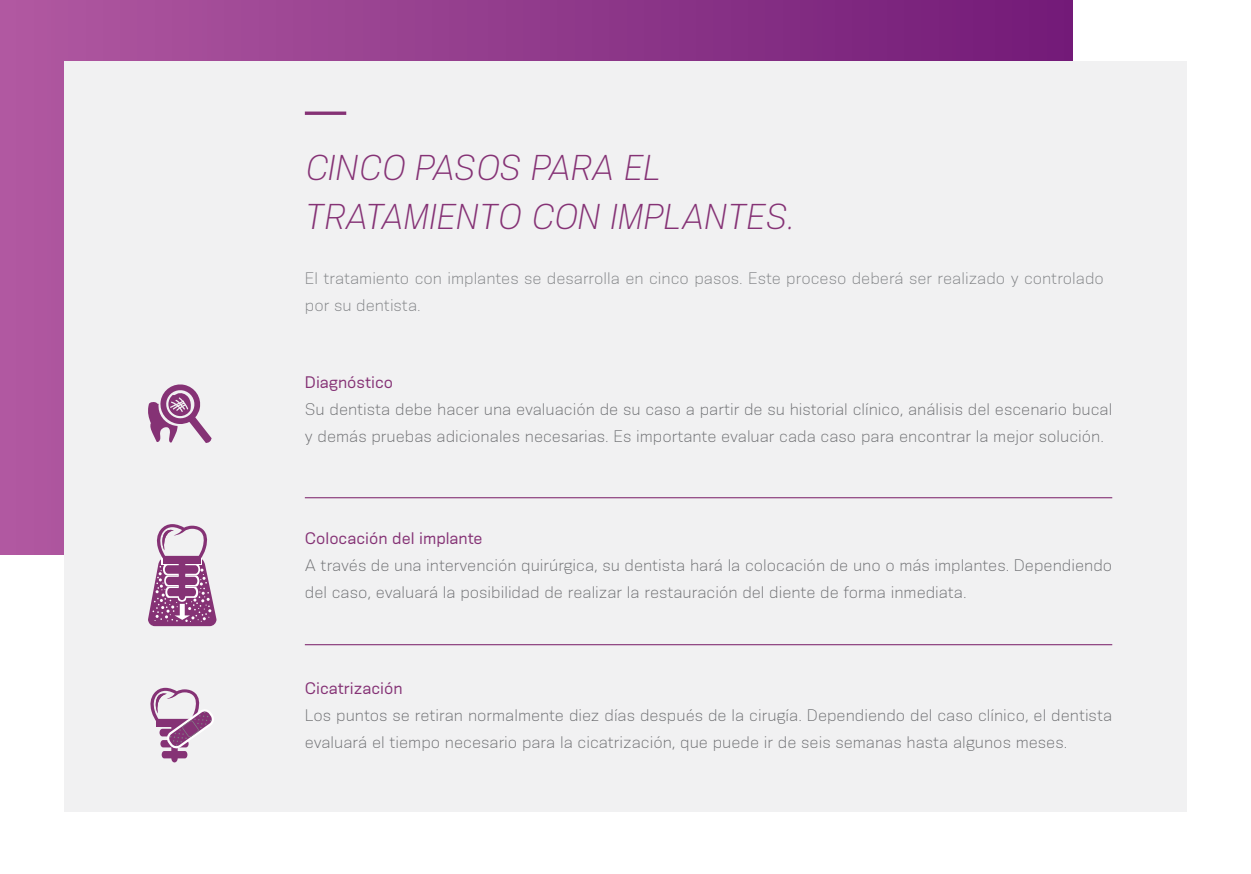
<style>
.page{position:relative;width:1251px;height:874px;background:#fff}
.page>*{position:absolute;margin:0;border:0;box-sizing:border-box;transform-origin:0 0}
.t1{font:italic 300 33.75px/49.5px "Konsens";letter-spacing:-.005em;color:#853275}
.t2{font:300 15.75px/27px "Konsens";color:#6d6e71}
.t3{font:300 15.75px/27px "Konsens";color:#808285}
.t4{font:15.75px "Konsens";color:#853275}
</style>
<div class="page">
<div style="left:0;top:0;width:1071px;height:555px;background:linear-gradient(to right,#b059a0,#721b77)"></div>
<div style="left:64px;top:62px;width:1122px;height:750px;background:#f1f1f2"></div>
<svg style="left:148px;top:384px;width:63px;height:59px"></svg>
<svg style="left:148px;top:524px;width:68px;height:102px"></svg>
<svg style="left:150px;top:688px;width:64px;height:74px"></svg>
<hr style="left:305px;top:497px;width:806px;height:1px;background:#853275">
<hr style="left:305px;top:644px;width:806px;height:1px;background:#853275">
<hr style="left:305px;top:112px;width:41px;height:3px;background:#853275">
<h1 class="t1" style="left:305px;top:142px;width:492px">CINCO PASOS PARA EL<br>TRATAMIENTO CON IMPLANTES.</h1>
<p class="t3" style="left:305px;top:264px;width:800px">El tratamiento con implantes se desarrolla en cinco pasos. Este proceso deberá ser realizado y controlado por su dentista.</p>
<p class="t4" style="left:305px;top:372px;width:90px">Diagnóstico</p>
<p class="t2" style="left:305px;top:395px;width:808px">Su dentista debe hacer una evaluación de su caso a partir de su historial clínico, análisis del escenario bucal y demás pruebas adicionales necesarias. Es importante evaluar cada caso para encontrar la mejor solución.</p>
<p class="t4" style="left:305px;top:528px;width:179px">Colocación del implante</p>
<p class="t2" style="left:305px;top:551px;width:808px">A través de una intervención quirúrgica, su dentista hará la colocación de uno o más implantes. Dependiendo del caso, evaluará la posibilidad de realizar la restauración del diente de forma inmediata.</p>
<p class="t4" style="left:305px;top:678px;width:99px">Cicatrización</p>
<p class="t2" style="left:305px;top:701px;width:808px">Los puntos se retiran normalmente diez días después de la cirugía. Dependiendo del caso clínico, el dentista evaluará el tiempo necesario para la cicatrización, que puede ir de seis semanas hasta algunos meses.</p>
</div>
